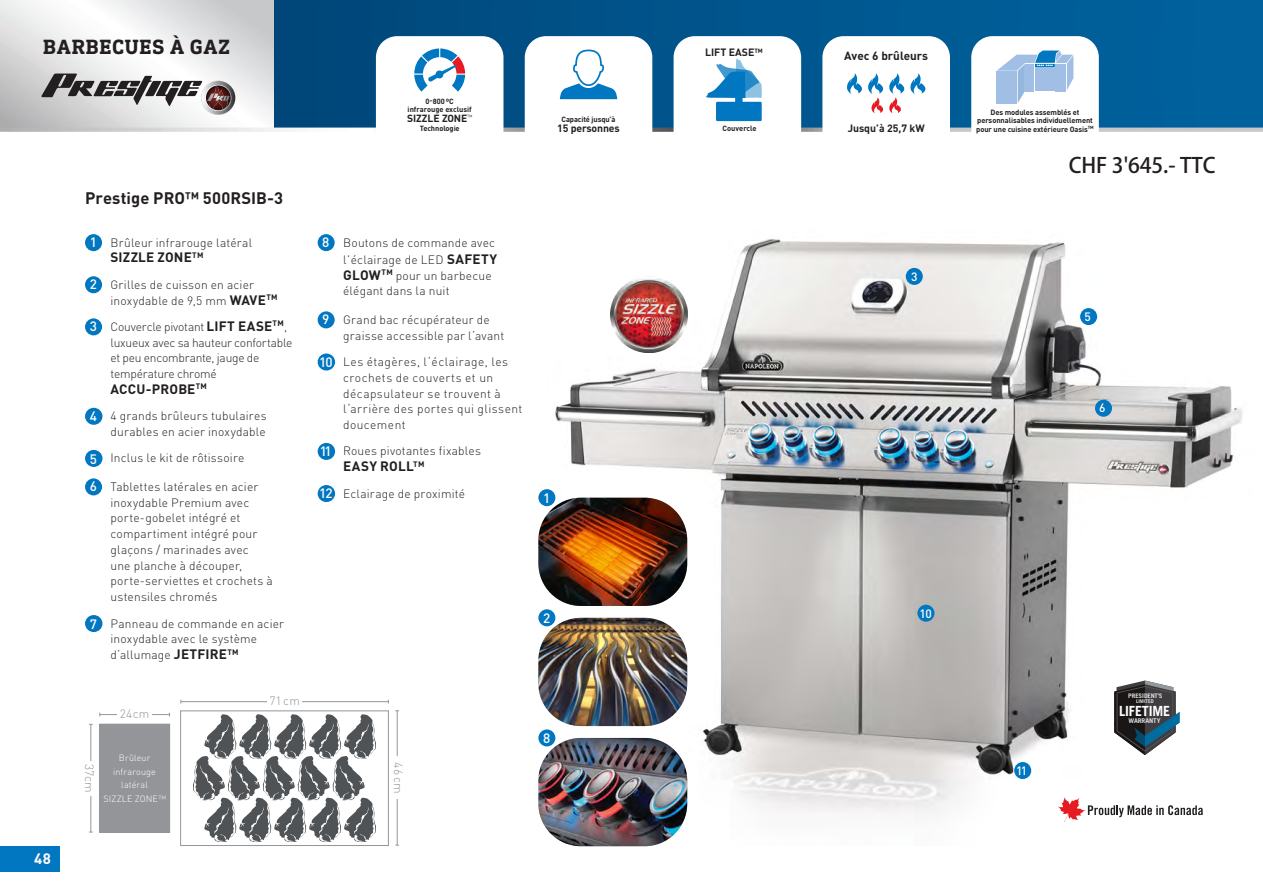
<style>
.page{position:relative;width:1263px;height:893px;background:#fff}
.page>*{position:absolute;margin:0;border:0;box-sizing:border-box;transform-origin:0 0}
.t1{font:700 21px "DIN Next Slab Pro";letter-spacing:.035em;color:#231f20}
.t2{font:700 21px "Adobe Fan Heiti Std";letter-spacing:-.005em;color:#221e1f}
.t3{font:700 16.5px "DINOT";letter-spacing:.005em;color:#231f20}
.t4{font:700 15px "DINOT";color:#fff}
.t5{font:700 13.95px "Trade Gothic LT Std";letter-spacing:-.01em;color:#fff}
.t6{font:700 13.5px "DINOT";letter-spacing:.015em;color:#231f20}
.t7{font:500 13.5px "DINOT";color:#fff}
.t8{font:300 12px/15.8px "DINOT";letter-spacing:.015em;color:#231f20}
.t9{font:300 12px/15.8px "DINOT";letter-spacing:.035em;color:#231f20}
.t10{font:300 12px/15.8px "DINOT";letter-spacing:-.02em;color:#231f20}
.t11{font:300 12px "DINOT";letter-spacing:.02em;color:#919395}
.t12{font:500 12px "DINOT";color:#fff}
.t13{font:700 11.85px "DINOT";color:#231f20}
.t14{font:700 10.5px "DINOT";color:#231f20}
.t15{font:700 10.2px "DINOT";color:#231f20}
.t16{font:300 9px/13.5px "DINOT";letter-spacing:.01em;color:#fff;text-align:center}
.t17{font:700 7.5px/8.4px "DINOT";letter-spacing:-.01em;color:#231f20;text-align:center}
.t18{font:700 6.6px "Trade Gothic LT Std";letter-spacing:-.01em;color:#dcdddf;scale:1.05 1}
.t19{font:700 6.3px "Trade Gothic LT Std";letter-spacing:-.01em;color:#dcdddf;scale:1.05 1}
.t20{font:700 5.1px "Trade Gothic LT Std";letter-spacing:-.01em;color:#dcdddf;scale:1.05 1}
.s1{font-weight:500;font-size:13.5px;color:#fff}
.s2{font-weight:700;font-size:13.5px}
</style>
<div class="page">
<img style="left:549px;top:239px;width:693px;height:576px">
<div style="left:906px;top:268px;width:17px;height:17px;background:#0077c0;border-radius:50%"></div>
<div style="left:917px;top:605px;width:17px;height:17px;background:#0077c0;border-radius:50%"></div>
<div style="left:1095px;top:400px;width:17px;height:17px;background:#0077c0;border-radius:50%"></div>
<div style="left:1014px;top:762px;width:17px;height:17px;background:#0077c0;border-radius:50%"></div>
<div style="left:1080px;top:308px;width:17px;height:17px;background:#0077c0;border-radius:50%"></div>
<div style="left:538px;top:609px;width:17px;height:17px;background:#0077c0;border-radius:50%"></div>
<div style="left:538px;top:729px;width:17px;height:17px;background:#0077c0;border-radius:50%"></div>
<img style="left:538px;top:618px;width:149px;height:108px">
<img style="left:538px;top:738px;width:149px;height:108px">
<div style="left:538px;top:489px;width:17px;height:17px;background:#0077c0;border-radius:50%"></div>
<img style="left:538px;top:498px;width:149px;height:108px">
<div style="left:273px;top:0;width:990px;height:128px;background:linear-gradient(to right,#01487b,#0063a0)"></div>
<svg style="left:0;top:0;width:273px;height:128px"></svg>
<svg style="left:0;top:128px;width:1263px;height:4px"></svg>
<div style="left:0;top:846px;width:60px;height:26px;background:#0077c0"></div>
<svg style="left:1057px;top:797px;width:146px;height:25px"></svg>
<div style="left:180px;top:711px;width:209px;height:135px;border:1px solid #939598"></div>
<hr style="left:181px;top:701px;width:207px;height:1px;background:#939598">
<div style="left:268px;top:692px;width:34px;height:17px;background:#fff"></div>
<hr style="left:397px;top:711px;width:1px;height:134px;background:#939598">
<div style="left:390px;top:757px;width:18px;height:42px;background:#fff"></div>
<svg style="left:193px;top:714px;width:183px;height:128px"></svg>
<div style="left:100px;top:724px;width:70px;height:108px;background:#939598"></div>
<div style="left:99px;top:724px;width:71px;height:108px;border:1px solid #939598"></div>
<hr style="left:100px;top:714px;width:69px;height:1px;background:#939598">
<div style="left:118px;top:705px;width:34px;height:18px;background:#fff"></div>
<hr style="left:90px;top:724px;width:1px;height:108px;background:#939598">
<div style="left:81px;top:761px;width:18px;height:34px;background:#fff"></div>
<svg style="left:1114px;top:680px;width:66px;height:75px"></svg>
<div style="left:85px;top:234px;width:17px;height:17px;background:#0077c0;border-radius:50%"></div>
<div style="left:85px;top:276px;width:17px;height:17px;background:#0077c0;border-radius:50%"></div>
<div style="left:85px;top:318px;width:17px;height:17px;background:#0077c0;border-radius:50%"></div>
<div style="left:85px;top:408px;width:17px;height:17px;background:#0077c0;border-radius:50%"></div>
<div style="left:85px;top:450px;width:17px;height:17px;background:#0077c0;border-radius:50%"></div>
<div style="left:85px;top:478px;width:17px;height:17px;background:#0077c0;border-radius:50%"></div>
<div style="left:85px;top:615px;width:17px;height:17px;background:#0077c0;border-radius:50%"></div>
<div style="left:318px;top:234px;width:17px;height:17px;background:#0077c0;border-radius:50%"></div>
<div style="left:318px;top:311px;width:17px;height:17px;background:#0077c0;border-radius:50%"></div>
<div style="left:318px;top:353px;width:17px;height:18px;background:#0077c0;border-radius:50%"></div>
<div style="left:318px;top:443px;width:17px;height:17px;background:#0077c0;border-radius:50%"></div>
<div style="left:318px;top:485px;width:17px;height:17px;background:#0077c0;border-radius:50%"></div>
<svg style="left:41px;top:74px;width:196px;height:41px"></svg>
<div style="left:971px;top:36px;width:128px;height:125px;background:#fff;border-radius:21px"></div>
<div style="left:525px;top:36px;width:127px;height:125px;background:#fff;border-radius:21px"></div>
<div style="left:376px;top:36px;width:127px;height:125px;background:#fff;border-radius:21px"></div>
<div style="left:674px;top:36px;width:127px;height:125px;background:#fff;border-radius:21px"></div>
<svg style="left:559px;top:49px;width:58px;height:51px"></svg>
<div style="left:822px;top:36px;width:128px;height:125px;background:#fff;border-radius:21px"></div>
<svg style="left:847px;top:73px;width:15px;height:21px"></svg>
<svg style="left:910px;top:73px;width:16px;height:21px"></svg>
<svg style="left:868px;top:73px;width:15px;height:40px"></svg>
<svg style="left:889px;top:73px;width:15px;height:40px"></svg>
<div style="left:997px;top:71px;width:20px;height:33px;background:#a1bfe4"></div>
<svg style="left:997px;top:51px;width:76px;height:52px"></svg>
<div style="left:1035px;top:68px;width:20px;height:23px;background:#a1bfe4"></div>
<svg style="left:706px;top:59px;width:56px;height:62px"></svg>
<svg style="left:414px;top:48px;width:51px;height:44px"></svg>
<img style="left:611px;top:276px;width:76px;height:77px">
<h1 class="t1" style="left:43px;top:35px;width:188px">BARBECUES À GAZ</h1>
<p class="t14" style="left:705px;top:44px;width:59px">LIFT EASE<sup>TM</sup></p>
<p class="t13" style="left:844px;top:46px;width:85px">Avec 6 brûleurs</p>
<p class="t17" style="left:408px;top:96px;width:66px">0-800ºC infrarouge exclusif</p>
<p class="t15" style="left:407px;top:111px;width:67px">SIZZLE ZONE<sup>™</sup></p>
<p class="t17" style="left:420px;top:123px;width:42px">Technologie</p>
<p class="t14" style="left:848px;top:120px;width:79px">Jusqu’à 25,7 kW</p>
<p class="t17" style="left:561px;top:114px;width:55px">Capacité jusqu’à</p>
<p class="t14" style="left:557px;top:120px;width:64px">15 personnes</p>
<p class="t17" style="left:723px;top:124px;width:36px">Couvercle</p>
<p class="t4" style="left:34px;top:847px;width:18px">48</p>
<h2 class="t3" style="left:85px;top:185px;width:200px">Prestige PRO™ 500RSIB-3</h2>
<p class="t8" style="left:90px;top:233px;width:164px"><span class="s1">1</span> Brûleur infrarouge latéral</p>
<p class="t6" style="left:111px;top:247px;width:94px">SIZZLE ZONE<sup>TM</sup></p>
<p class="t8" style="left:111px;top:276px;width:169px;text-indent:-21px"><span class="s1">2</span> Grilles de cuisson en acier inoxydable de 9,5 mm <span class="s2">WAVE</span><sup>TM</sup></p>
<p class="t10" style="left:111px;top:318px;width:184px;text-indent:-21px"><span class="s1">3</span> Couvercle pivotant <span class="s2">LIFT EASE</span><sup>TM</sup>, luxueux avec sa hauteur confortable et peu encombrante, jauge de température chromé</p>
<p class="t6" style="left:111px;top:378px;width:98px">ACCU-PROBE<sup>TM</sup></p>
<p class="t8" style="left:90px;top:407px;width:178px;text-align:right"><span class="s1">4</span> 4 grands brûleurs tubulaires durables en acier inoxydable</p>
<p class="t8" style="left:90px;top:449px;width:156px"><span class="s1">5</span> Inclus le kit de rôtissoire</p>
<p class="t8" style="left:111px;top:478px;width:164px;text-indent:-21px"><span class="s1">6</span> Tablettes latérales en acier inoxydable Premium avec porte-gobelet intégré et compartiment intégré pour glaçons / marinades avec<br>une planche à découper, porte-serviettes et crochets à ustensiles chromés</p>
<p class="t8" style="left:111px;top:614px;width:175px;text-indent:-21px"><span class="s1">7</span> Panneau de commande en acier inoxydable avec le système d‘allumage <span class="s2">JETFIRE</span><sup>TM</sup></p>
<p class="t11" style="left:120px;top:705px;width:31px">24cm</p>
<p class="t11" style="left:98px;top:764px;width:30px;rotate:90deg">37cm</p>
<p class="t16" style="left:103px;top:751px;width:64px">Brûleur infrarouge latéral<br>SIZZLE ZONE™</p>
<p class="t11" style="left:269px;top:692px;width:32px">71cm</p>
<p class="t8" style="left:322px;top:233px;width:177px;line-height:17.2px;text-align:right"><span class="s1">8</span> Boutons de commande avec l’éclairage de LED <span class="s2">SAFETY</span></p>
<p class="t8" style="left:343px;top:266px;width:150px"><span class="s2">GLOW</span><sup>TM</sup> pour un barbecue élégant dans la nuit</p>
<p class="t8" style="left:343px;top:311px;width:163px;text-indent:-21px"><span class="s1">9</span> Grand bac récupérateur de graisse accessible par l‘avant</p>
<p class="t9" style="left:343px;top:353px;width:181px;text-indent:-24px"><span class="s1">10</span> Les étagères, l‘éclairage, les crochets de couverts et un décapsulateur se trouvent à l‘arrière des portes qui glissent doucement</p>
<p class="t8" style="left:320px;top:442px;width:163px"><span class="s1">11</span> Roues pivotantes fixables</p>
<p class="t6" style="left:343px;top:456px;width:83px">EASY ROLL<sup>TM</sup></p>
<p class="t8" style="left:319px;top:484px;width:147px"><span class="s1">12</span> Eclairage de proximité</p>
<p class="t11" style="left:408px;top:762px;width:33px;rotate:90deg">46cm</p>
<p class="t7" style="left:543px;top:487px;width:9px">1</p>
<p class="t7" style="left:543px;top:608px;width:9px">2</p>
<p class="t7" style="left:543px;top:728px;width:9px">8</p>
<p class="t12" style="left:911px;top:267px;width:8px">3</p>
<p class="t12" style="left:919px;top:604px;width:14px">10</p>
<p class="t17" style="left:976px;top:107px;width:119px">Des modules assemblés et personnalisables individuellement pour une cuisine extérieure Oasis<sup>TM</sup></p>
<h1 class="t2" style="left:1069px;top:153px;width:148px">CHF 3'645.- TTC</h1>
<p class="t12" style="left:1084px;top:307px;width:8px">5</p>
<p class="t12" style="left:1099px;top:399px;width:8px">6</p>
<p class="t12" style="left:1016px;top:761px;width:12px">11</p>
<p class="t19" style="left:1128px;top:692px;width:34px">PRESIDENT’S</p>
<p class="t20" style="left:1136px;top:698px;width:18px">LIMITED</p>
<p class="t18" style="left:1128px;top:716px;width:32px">WARRANTY</p>
<p class="t5" style="left:1119px;top:702px;width:53px">LIFETIME</p>
</div>
